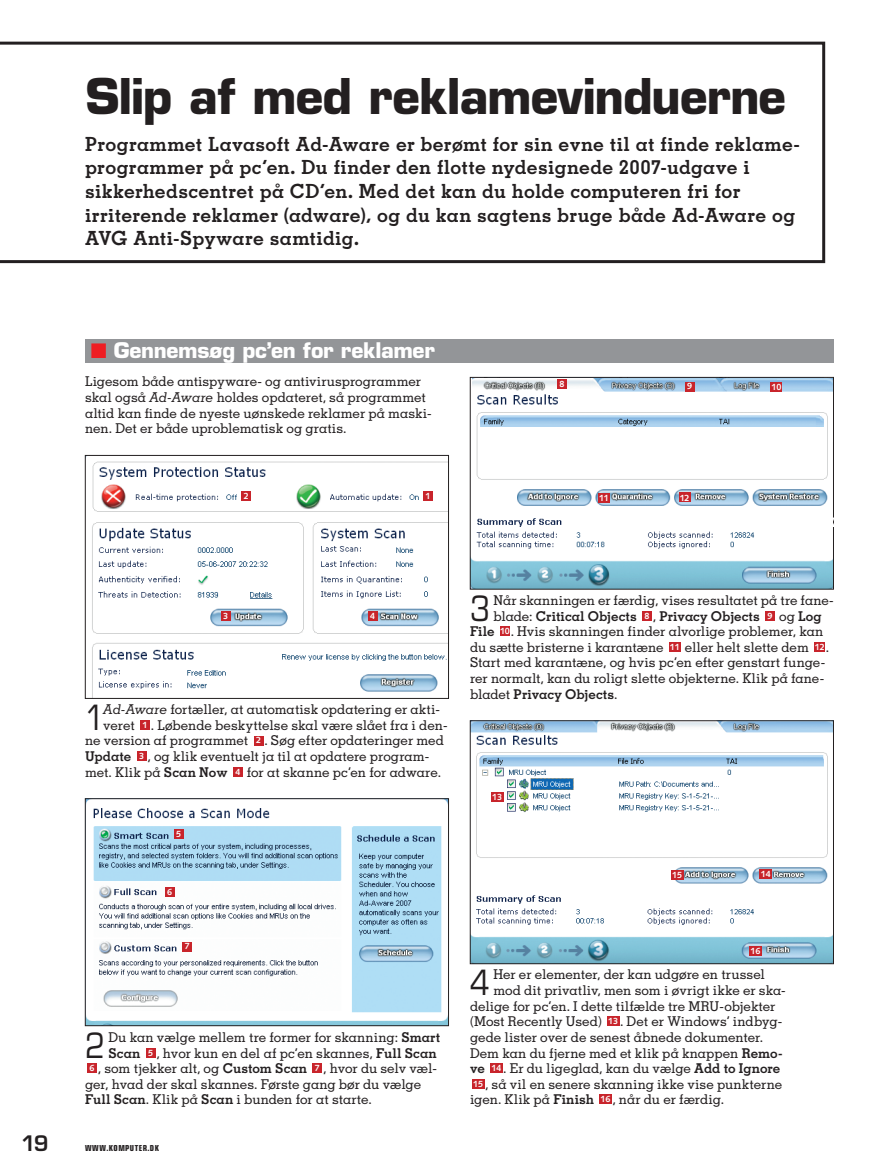
<style>
.page{position:relative;width:872px;height:1174px;background:#fff}
.page>*{position:absolute;margin:0;border:0;box-sizing:border-box;transform-origin:0 0}
.t1{font:700 48px "Eurostile LT Std";color:#231f20}
.t2{font:condensed 35.1px "Eurostile LT Std";color:#231f20}
.t3{font:700 21px "Eurostile LT Std";color:#fff}
.t4{font:600 20.85px "Eurostile LT Std";color:#231f20}
.t5{font:700 19.5px/23.5px "Memphis LT Std";letter-spacing:.015em;color:#231f20}
.t6{font:500 13.5px/15.6px "Memphis LT Std";letter-spacing:-.005em;color:#231f20}
.t7{font:700 13.5px "Memphis LT Std";color:#231f20}
.t8{font:700 9px "Syntax LT Std";letter-spacing:-.005em;color:#fff}
.t9{font:700 condensed 8.25px "Eurostile LT Std";letter-spacing:.06em;color:#231f20}
.s1{color:#ee1d23}
.s2{font-style:italic}
.s3{font-family:"Syntax LT Std";font-weight:700;font-size:9px;color:#fff}
.s4{font-weight:700}
.s5{font-weight:500}
.s6{font-family:"Syntax LT Std";font-size:9px;color:#fff}
</style>
<div class="page">
<div style="left:85px;top:340px;width:748px;height:23px;background:#939598"></div>
<img style="left:92px;top:461px;width:355px;height:235px">
<div style="left:85px;top:455px;width:364px;height:243px;border:1px solid #231f20"></div>
<img style="left:87px;top:800px;width:360px;height:224px">
<div style="left:85px;top:798px;width:364px;height:228px;border:1px solid #231f20"></div>
<img style="left:472px;top:722px;width:359px;height:240px">
<div style="left:470px;top:720px;width:363px;height:244px;border:1px solid #231f20"></div>
<svg style="left:0;top:42px;width:825px;height:221px"></svg>
<img style="left:472px;top:442px;width:359px;height:145px">
<div style="left:470px;top:377px;width:363px;height:212px;border:1px solid #231f20"></div>
<img style="left:472px;top:378px;width:360px;height:64px">
<div style="left:140px;top:720px;width:10px;height:10px;background:#c8242b"></div>
<div style="left:254px;top:735px;width:9px;height:10px;background:#c8242b"></div>
<div style="left:137px;top:751px;width:10px;height:10px;background:#c8242b"></div>
<div style="left:233px;top:767px;width:10px;height:9px;background:#c8242b"></div>
<div style="left:146px;top:1047px;width:9px;height:10px;background:#c8242b"></div>
<div style="left:87px;top:1063px;width:10px;height:10px;background:#c8242b"></div>
<div style="left:312px;top:1063px;width:10px;height:10px;background:#c8242b"></div>
<div style="left:642px;top:611px;width:10px;height:9px;background:#c8242b"></div>
<div style="left:765px;top:611px;width:10px;height:9px;background:#c8242b"></div>
<div style="left:500px;top:626px;width:10px;height:10px;background:#c8242b"></div>
<div style="left:669px;top:642px;width:11px;height:10px;background:#c8242b"></div>
<div style="left:814px;top:642px;width:11px;height:10px;background:#c8242b"></div>
<div style="left:607px;top:1016px;width:12px;height:10px;background:#c8242b"></div>
<div style="left:490px;top:1063px;width:12px;height:10px;background:#c8242b"></div>
<div style="left:472px;top:1079px;width:12px;height:9px;background:#c8242b"></div>
<div style="left:599px;top:1094px;width:12px;height:10px;background:#c8242b"></div>
<div style="left:241px;top:491px;width:10px;height:9px;background:#c8242b"></div>
<div style="left:423px;top:491px;width:10px;height:9px;background:#c8242b"></div>
<div style="left:221px;top:611px;width:9px;height:9px;background:#c8242b"></div>
<div style="left:368px;top:611px;width:10px;height:9px;background:#c8242b"></div>
<div style="left:174px;top:829px;width:10px;height:10px;background:#c8242b"></div>
<div style="left:165px;top:887px;width:9px;height:10px;background:#c8242b"></div>
<div style="left:182px;top:941px;width:10px;height:10px;background:#c8242b"></div>
<div style="left:557px;top:379px;width:10px;height:10px;background:#c8242b"></div>
<div style="left:685px;top:381px;width:9px;height:10px;background:#c8242b"></div>
<div style="left:770px;top:382px;width:12px;height:9px;background:#c8242b"></div>
<div style="left:598px;top:493px;width:11px;height:9px;background:#c8242b"></div>
<div style="left:679px;top:493px;width:11px;height:9px;background:#c8242b"></div>
<div style="left:491px;top:792px;width:12px;height:10px;background:#c8242b"></div>
<div style="left:760px;top:869px;width:12px;height:10px;background:#c8242b"></div>
<div style="left:671px;top:870px;width:12px;height:10px;background:#c8242b"></div>
<div style="left:749px;top:946px;width:12px;height:10px;background:#c8242b"></div>
<h1 class="t1" style="left:85px;top:67px;width:702px">Slip af med reklamevinduerne</h1>
<p class="t5" style="left:85px;top:132px;width:716px">Programmet Lavasoft Ad-Aware er berømt for sin evne til at finde reklame&shy;programmer på pc’en. Du finder den flotte nydesignede 2007-udgave i sikkerhedscentret på CD’en. Med det kan du holde computeren fri for irriterende reklamer (adware), og du kan sagtens bruge både Ad-Aware og AVG Anti-Spyware samtidig.</p>
<h3 class="t3" style="left:91px;top:337px;width:346px"><span class="s1">■</span> Gennemsøg pc’en for reklamer</h3>
<p class="t6" style="left:85px;top:374px;width:348px">Ligesom både antispyware- og antivirusprogrammer skal også <span class="s2">Ad-Aware</span> holdes opdateret, så programmet altid kan finde de nyeste uønskede reklamer på maski&shy;nen. Det er både uproblematisk og gratis.</p>
<p class="t8" style="left:244px;top:490px;width:7px">2</p>
<p class="t8" style="left:425px;top:490px;width:7px">1</p>
<p class="t8" style="left:559px;top:379px;width:7px">8</p>
<p class="t8" style="left:687px;top:381px;width:7px">9</p>
<p class="t8" style="left:771px;top:382px;width:12px">10</p>
<p class="t8" style="left:599px;top:493px;width:11px">11</p>
<p class="t8" style="left:679px;top:492px;width:11px">12</p>
<p class="t8" style="left:223px;top:610px;width:7px">3</p>
<p class="t8" style="left:370px;top:610px;width:7px">4</p>
<h2 class="t2" style="left:85px;top:696px;width:21px">1</h2>
<p class="t6" style="left:103px;top:701px;width:338px"><span class="s2">Ad-Aware</span> fortæller, at automatisk opdatering er akti-</p>
<p class="t6" style="left:103px;top:717px;width:346px">veret <span class="s3">1</span> . Løbende beskyttelse skal være slået fra i den-</p>
<p class="t6" style="left:85px;top:732px;width:360px">ne version af programmet <span class="s3">2</span> . Søg efter opdateringer med</p>
<p class="t6" style="left:85px;top:748px;width:346px"><span class="s4">Update</span> <span class="s3">3</span> , og klik eventuelt ja til at opdatere program-</p>
<p class="t6" style="left:85px;top:764px;width:358px">met. Klik på <span class="s4">Scan Now</span> <span class="s3">4</span> for at skanne pc’en for adware.</p>
<p class="t8" style="left:176px;top:828px;width:7px">5</p>
<p class="t8" style="left:167px;top:887px;width:7px">6</p>
<p class="t8" style="left:185px;top:941px;width:7px">7</p>
<h2 class="t2" style="left:85px;top:1024px;width:21px">2</h2>
<p class="t6" style="left:108px;top:1029px;width:333px">Du kan vælge mellem tre former for skanning: <span class="s4">Smart</span></p>
<p class="t6" style="left:108px;top:1044px;width:330px"><span class="s4">Scan</span> <span class="s3">5</span> , hvor kun en del af pc’en skannes, <span class="s4">Full Scan</span></p>
<p class="t6" style="left:90px;top:1060px;width:349px"><span class="s3">6</span> , som tjekker alt, og <span class="s4">Custom Scan</span> <span class="s3">7</span> , hvor du selv væl-</p>
<p class="t6" style="left:85px;top:1076px;width:338px">ger, hvad der skal skannes. Første gang bør du vælge</p>
<p class="t6" style="left:85px;top:1091px;width:288px"><span class="s4">Full Scan</span>. Klik på <span class="s4">Scan</span> i bunden for at starte.</p>
<h3 class="t4" style="left:21px;top:1130px;width:29px">19</h3>
<p class="t9" style="left:85px;top:1143px;width:75px">WWW.KOMPUTER.DK</p>
<h2 class="t2" style="left:470px;top:587px;width:21px">3</h2>
<p class="t6" style="left:493px;top:592px;width:341px">Når skanningen er færdig, vises resultatet på tre fane-</p>
<p class="t7" style="left:493px;top:607px;width:330px"><span class="s5">blade:</span> Critical Objects <span class="s6">8</span> <span class="s5">,</span> Privacy Objects <span class="s6">9</span> <span class="s5">og</span> Log</p>
<p class="t6" style="left:470px;top:623px;width:355px"><span class="s4">File</span> <span class="s3">10</span>. Hvis skanningen finder alvorlige problemer, kan</p>
<p class="t6" style="left:470px;top:639px;width:361px">du sætte bristerne i karantæne <span class="s3">11</span> eller helt slette dem <span class="s3">12</span>.</p>
<p class="t6" style="left:470px;top:654px;width:357px">Start med karantæne, og hvis pc’en efter genstart funge-</p>
<p class="t6" style="left:470px;top:670px;width:356px">rer normalt, kan du roligt slette objekterne. Klik på fane-</p>
<p class="t7" style="left:470px;top:685px;width:149px"><span class="s5">bladet</span> Privacy Objects<span class="s5">.</span></p>
<p class="t8" style="left:492px;top:792px;width:11px">13</p>
<p class="t8" style="left:672px;top:870px;width:12px">15</p>
<p class="t8" style="left:761px;top:869px;width:11px">14</p>
<p class="t8" style="left:750px;top:945px;width:11px">16</p>
<h2 class="t2" style="left:470px;top:961px;width:21px">4</h2>
<p class="t6" style="left:493px;top:966px;width:273px">Her er elementer, der kan udgøre en trussel</p>
<p class="t6" style="left:493px;top:982px;width:294px">mod dit privatliv, men som i øvrigt ikke er ska-</p>
<p class="t6" style="left:470px;top:998px;width:307px">delige for pc’en. I dette tilfælde tre MRU-objekter</p>
<p class="t6" style="left:470px;top:1013px;width:314px">(Most Recently Used) <span class="s3">13</span> . Det er Windows’ indbyg-</p>
<p class="t6" style="left:470px;top:1029px;width:295px">gede lister over de senest åbnede dokumenter.</p>
<p class="t6" style="left:470px;top:1044px;width:314px">Dem kan du fjerne med et klik på knappen <span class="s4">Remo-</span></p>
<p class="t6" style="left:470px;top:1060px;width:312px"><span class="s4">ve</span> <span class="s3">14</span> . Er du ligeglad, kan du vælge <span class="s4">Add to Ignore</span></p>
<p class="t6" style="left:473px;top:1076px;width:310px"><span class="s3">15</span> , så vil en senere skanning ikke vise punkterne</p>
<p class="t6" style="left:470px;top:1091px;width:255px">igen. Klik på <span class="s4">Finish</span> <span class="s3">16</span> , når du er færdig.</p>
</div>
